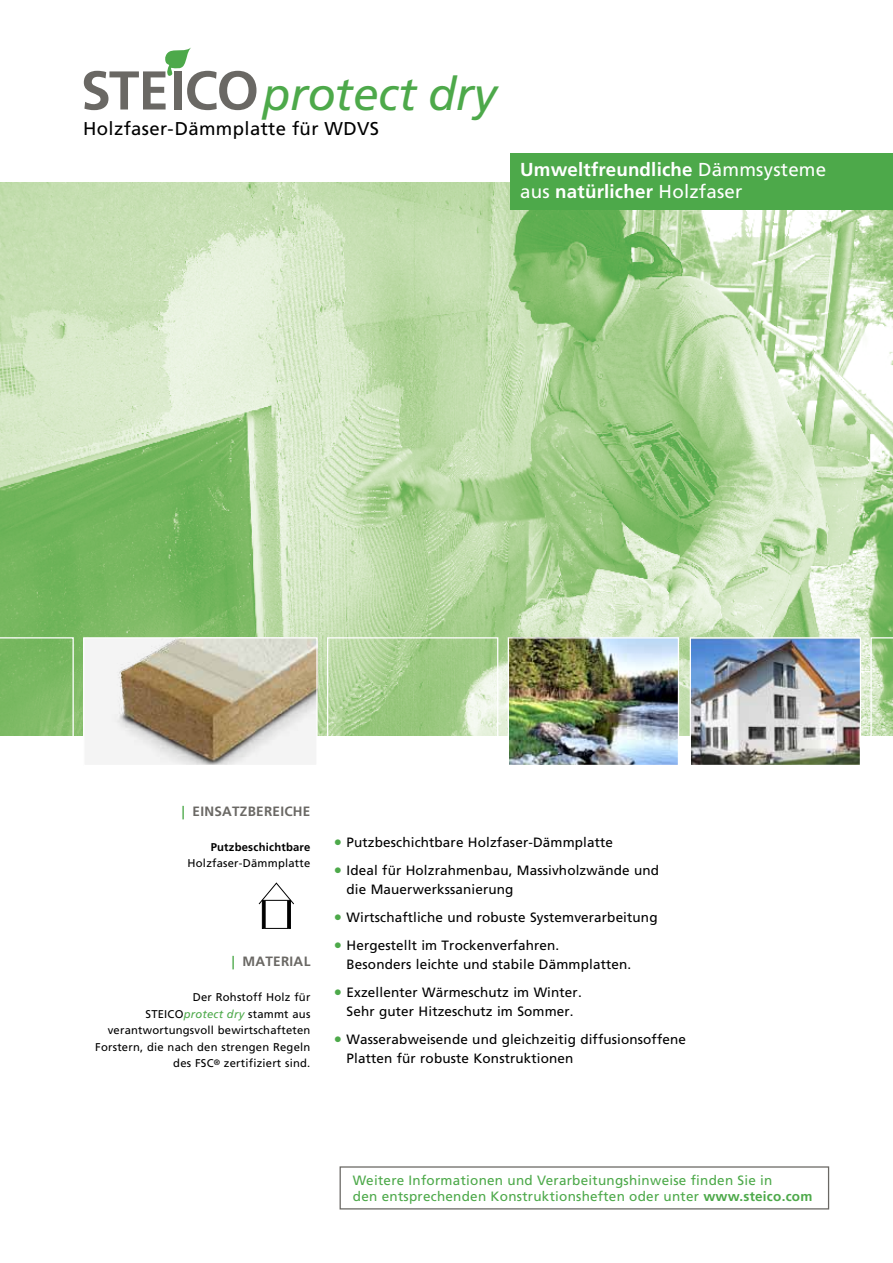
<style>
.page{position:relative;width:893px;height:1263px;background:#fff}
.page>*{position:absolute;margin:0;border:0;box-sizing:border-box;transform-origin:0 0}
.t1{font:italic 46.2px "Frutiger";letter-spacing:-.01em;color:#4da94a}
.t2{font:700 18.75px/22.5px "Frutiger";letter-spacing:.01em;color:#fff}
.t3{font:18.6px "Frutiger";letter-spacing:.02em;color:#000}
.t4{font:13.5px/18.8px "Frutiger";letter-spacing:.01em;color:#000}
.t5{font:13.5px/16.2px "Frutiger";letter-spacing:.02em;color:#4da94a}
.t6{font:700 13.5px "Frutiger";letter-spacing:.02em;color:#6a6864}
.t7{font:11.25px/16.5px "Frutiger";letter-spacing:.02em;color:#000;text-align:right}
.t8{font:700 11.25px "Frutiger";letter-spacing:.02em;color:#000}
.s1{font-weight:400}
.s2{color:#4da94a}
.s3{font-style:italic;color:#4da94a}
.s4{font-weight:700;font-size:16.5px;color:#4da94a}
.s5{font-weight:700}
</style>
<div class="page">
<img style="left:0;top:183px;width:893px;height:553px">
<img style="left:85px;top:639px;width:231px;height:125px">
<div style="left:83px;top:637px;width:235px;height:129px;border:1px solid #fff"></div>
<div style="left:327px;top:637px;width:171px;height:129px;border:1px solid #fff"></div>
<svg style="left:0;top:637px;width:74px;height:99px;background:#7fbb68"></svg>
<img style="left:510px;top:639px;width:167px;height:125px">
<div style="left:508px;top:637px;width:171px;height:129px;border:1px solid #fff"></div>
<svg style="left:870px;top:637px;width:23px;height:99px;background:#aed39b"></svg>
<img style="left:692px;top:639px;width:167px;height:125px">
<div style="left:690px;top:637px;width:171px;height:129px;border:1px solid #fff"></div>
<div style="left:262px;top:900px;width:29px;height:29px;border:1px solid #000"></div>
<svg style="left:258px;top:882px;width:36px;height:23px"></svg>
<svg style="left:262px;top:900px;width:4px;height:28px"></svg>
<hr style="left:287px;top:900px;width:3px;height:28px;background:#000">
<svg style="left:84px;top:47px;width:172px;height:63px"></svg>
<div style="left:340px;top:1166px;width:489px;height:43px;border:1px solid #6a6864"></div>
<div style="left:510px;top:153px;width:383px;height:57px;background:#4da94a"></div>
<h1 class="t1" style="left:262px;top:67px;width:236px">protect dry</h1>
<h3 class="t3" style="left:83px;top:118px;width:297px">Holzfaser-Dämmplatte für WDVS</h3>
<h2 class="t2" style="left:520px;top:158px;width:308px">Umweltfreundliche <span class="s1">Dämmsysteme aus</span> natürlicher <span class="s1">Holzfaser</span></h2>
<p class="t6" style="left:182px;top:803px;width:128px"><span class="s2">|</span> Einsatzbereiche</p>
<p class="t8" style="left:211px;top:840px;width:101px">Putzbeschichtbare</p>
<p class="t7" style="left:188px;top:855px;width:124px">Holzfaser-Dämmplatte</p>
<p class="t6" style="left:232px;top:953px;width:80px"><span class="s2">|</span> Material</p>
<p class="t7" style="left:95px;top:989px;width:217px">Der Rohstoff Holz für<br>STEICO<span class="s3">protect dry</span> stammt aus verantwortungsvoll bewirtschafteten<br>Forstern, die nach den strengen Regeln des FSC<sup>®</sup> zertifiziert sind.</p>
<p class="t4" style="left:334px;top:833px;width:281px"><span class="s4">•</span> Putzbeschichtbare Holzfaser-Dämmplatte</p>
<p class="t4" style="left:347px;top:861px;width:314px;text-indent:-13px"><span class="s4">•</span> Ideal für Holzrahmenbau, Massivholzwände und die Mauerwerkssanierung</p>
<p class="t4" style="left:334px;top:908px;width:325px"><span class="s4">•</span> Wirtschaftliche und robuste Systemverarbeitung</p>
<p class="t4" style="left:347px;top:936px;width:286px;text-indent:-13px"><span class="s4">•</span> Hergestellt im Trockenverfahren.<br>Besonders leichte und stabile Dämmplatten.</p>
<p class="t4" style="left:334px;top:983px;width:249px;text-align:center"><span class="s4">•</span> Exzellenter Wärmeschutz im Winter.<br>Sehr guter Hitzeschutz im Sommer.</p>
<p class="t4" style="left:347px;top:1030px;width:341px;text-indent:-13px"><span class="s4">•</span> Wasserabweisende und gleichzeitig diffusionsoffene<br>Platten für robuste Konstruktionen</p>
<p class="t5" style="left:353px;top:1172px;width:461px">Weitere Informationen und Verarbeitungshinweise finden Sie in<br>den entsprechenden Konstruktionsheften oder unter <span class="s5">www.steico.com</span></p>
</div>
